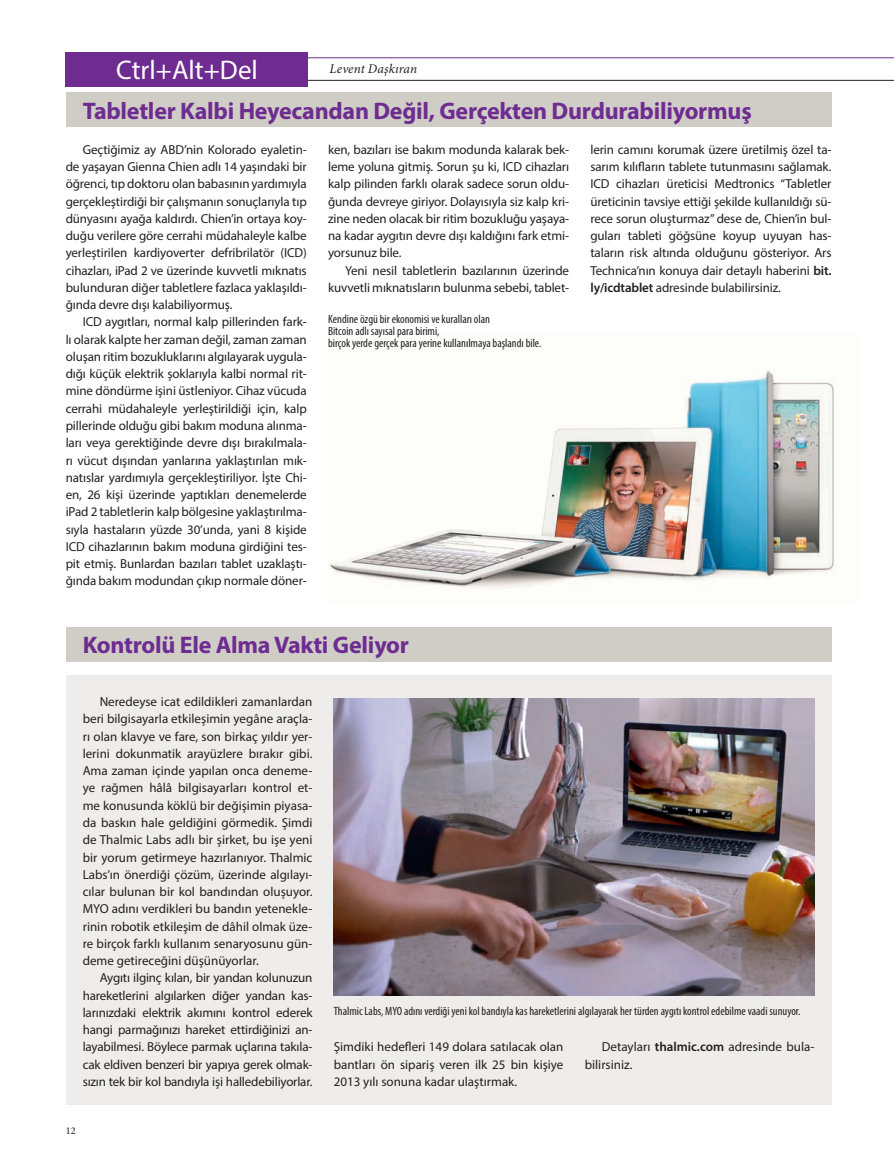
<style>
.page{position:relative;width:894px;height:1171px;background:#fff}
.page>*{position:absolute;margin:0;border:0;box-sizing:border-box;transform-origin:0 0}
.t1{font:27px "Myriad Pro";color:#fff}
.t2{font:700 24px "Myriad Pro";letter-spacing:-.01em;color:#6e2c91}
.t3{font:italic 13.2px "Minion Pro";letter-spacing:.01em;color:#231f20}
.t4{font:13.05px/17.2px "Myriad Pro";letter-spacing:-.01em;color:#231f20;text-align:justify}
.t5{font:condensed 12px/12px "Myriad Pro";color:#231f20}
.t6{font:10.35px "Minion Pro";color:#231f20}
.s1{font-weight:600}
</style>
<div class="page">
<div style="left:66px;top:627px;width:765px;height:34px;background:#cfcdc6"></div>
<div style="left:66px;top:675px;width:765px;height:429px;background:#efedec"></div>
<div style="left:66px;top:92px;width:765px;height:34px;background:#cfcdc6"></div>
<img style="left:333px;top:698px;width:481px;height:297px">
<img style="left:330px;top:368px;width:504px;height:221px">
<hr style="left:66px;top:58px;width:827px;height:1px;background:#6e2c91">
<hr style="left:66px;top:80px;width:827px;height:1px;background:#231f20">
<div style="left:66px;top:52px;width:242px;height:34px;background:#6e2c91"></div>
<h1 class="t1" style="left:116px;top:53px;width:143px">Ctrl+Alt+Del</h1>
<p class="t3" style="left:329px;top:60px;width:89px">Levent Daşkıran</p>
<h2 class="t2" style="left:83px;top:95px;width:670px">Tabletler Kalbi Heyecandan Değil, Gerçekten Durdurabiliyormuş</h2>
<p class="t4" style="left:66px;top:141px;width:242px;text-indent:17px">Geçtiğimiz ay ABD’nin Kolorado eyaletin&shy;de yaşayan Gienna Chien adlı 14 yaşındaki bir öğrenci, tıp doktoru olan babasının yardımıyla gerçekleştirdiği bir çalışmanın sonuçlarıyla tıp dünyasını ayağa kaldırdı. Chien’in ortaya koy&shy;duğu verilere göre cerrahi müdahaleyle kalbe yerleştirilen kardiyoverter defribrilatör (ICD) cihazları, iPad 2 ve üzerinde kuvvetli mıknatıs bulunduran diğer tabletlere fazlaca yaklaşıldı&shy;ğında devre dışı kalabiliyormuş.</p>
<p class="t4" style="left:66px;top:313px;width:242px;text-indent:17px">ICD aygıtları, normal kalp pillerinden fark&shy;lı olarak kalpte her zaman değil, zaman zaman oluşan ritim bozukluklarını algılayarak uygula&shy;dığı küçük elektrik şoklarıyla kalbi normal rit&shy;mine döndürme işini üstleniyor. Cihaz vücuda cerrahi müdahaleyle yerleştirildiği için, kalp pillerinde olduğu gibi bakım moduna alınma&shy;ları veya gerektiğinde devre dışı bırakılmala&shy;rı vücut dışından yanlarına yaklaştırılan mık&shy;natıslar yardımıyla gerçekleştiriliyor. İşte Chi&shy;en, 26 kişi üzerinde yaptıkları denemelerde iPad 2 tabletlerin kalp bölgesine yaklaştırılma&shy;sıyla hastaların yüzde 30’unda, yani 8 kişide ICD cihazlarının bakım moduna girdiğini tes&shy;pit etmiş. Bunlardan bazıları tablet uzaklaştı&shy;ğında bakım modundan çıkıp normale döner-</p>
<p class="t4" style="left:328px;top:141px;width:242px">ken, bazıları ise bakım modunda kalarak bek&shy;leme yoluna gitmiş. Sorun şu ki, ICD cihazları kalp pilinden farklı olarak sadece sorun oldu&shy;ğunda devreye giriyor. Dolayısıyla siz kalp kri&shy;zine neden olacak bir ritim bozukluğu yaşaya&shy;na kadar aygıtın devre dışı kaldığını fark etmi&shy;yorsunuz bile.</p>
<p class="t4" style="left:328px;top:261px;width:242px;text-align:right">Yeni nesil tabletlerin bazılarının üzerinde kuvvetli mıknatısların bulunma sebebi, tablet-</p>
<p class="t5" style="left:328px;top:313px;width:215px">Kendine özgü bir ekonomisi ve kuralları olan<br>Bitcoin adlı sayısal para birimi,<br>birçok yerde gerçek para yerine kullanılmaya başlandı bile.</p>
<p class="t4" style="left:590px;top:141px;width:242px">lerin camını korumak üzere üretilmiş özel ta&shy;sarım kılıfların tablete tutunmasını sağlamak.<br>ICD cihazları üreticisi Medtronics “Tabletler üreticinin tavsiye ettiği şekilde kullanıldığı sü&shy;rece sorun oluşturmaz” dese de, Chien’in bul&shy;guları tableti göğsüne koyup uyuyan has&shy;taların risk altında olduğunu gösteriyor. Ars Technica’nın konuya dair detaylı haberini <span class="s1">bit. ly/icdtablet</span> adresinde bulabilirsiniz.</p>
<h2 class="t2" style="left:83px;top:629px;width:328px">Kontrolü Ele Alma Vakti Geliyor</h2>
<p class="t4" style="left:83px;top:693px;width:231px;text-indent:17px">Neredeyse icat edildikleri zamanlardan beri bilgisayarla etkileşimin yegâne araçla&shy;rı olan klavye ve fare, son birkaç yıldır yer&shy;lerini dokunmatik arayüzlere bırakır gibi.<br>Ama zaman içinde yapılan onca deneme&shy;ye rağmen hâlâ bilgisayarları kontrol et&shy;me konusunda köklü bir değişimin piyasa&shy;da baskın hale geldiğini görmedik. Şimdi de Thalmic Labs adlı bir şirket, bu işe yeni bir yorum getirmeye hazırlanıyor. Thalmic Labs’ın önerdiği çözüm, üzerinde algılayı&shy;cılar bulunan bir kol bandından oluşuyor.<br>MYO adını verdikleri bu bandın yetenekle&shy;rinin robotik etkileşim de dâhil olmak üze&shy;re birçok farklı kullanım senaryosunu gün&shy;deme getireceğini düşünüyorlar.</p>
<p class="t4" style="left:83px;top:969px;width:231px;text-indent:17px">Aygıtı ilginç kılan, bir yandan kolunuzun hareketlerini algılarken diğer yandan kas&shy;larınızdaki elektrik akımını kontrol ederek hangi parmağınızı hareket ettirdiğinizi an&shy;layabilmesi. Böylece parmak uçlarına takıla&shy;cak eldiven benzeri bir yapıya gerek olmak&shy;sızın tek bir kol bandıyla işi halledebiliyorlar.</p>
<p class="t5" style="left:334px;top:1004px;width:468px">Thalmic Labs, MYO adını verdiği yeni kol bandıyla kas hareketlerini algılayarak her türden aygıtı kontrol edebilme vaadi sunuyor.</p>
<p class="t4" style="left:334px;top:1038px;width:231px">Şimdiki hedefleri 149 dolara satılacak olan bantları ön sipariş veren ilk 25 bin kişiye 2013 yılı sonuna kadar ulaştırmak.</p>
<p class="t4" style="left:584px;top:1038px;width:231px;text-indent:17px">Detayları <span class="s1">thalmic.com</span> adresinde bula&shy;bilirsiniz.</p>
<p class="t6" style="left:66px;top:1123px;width:11px">12</p>
</div>
